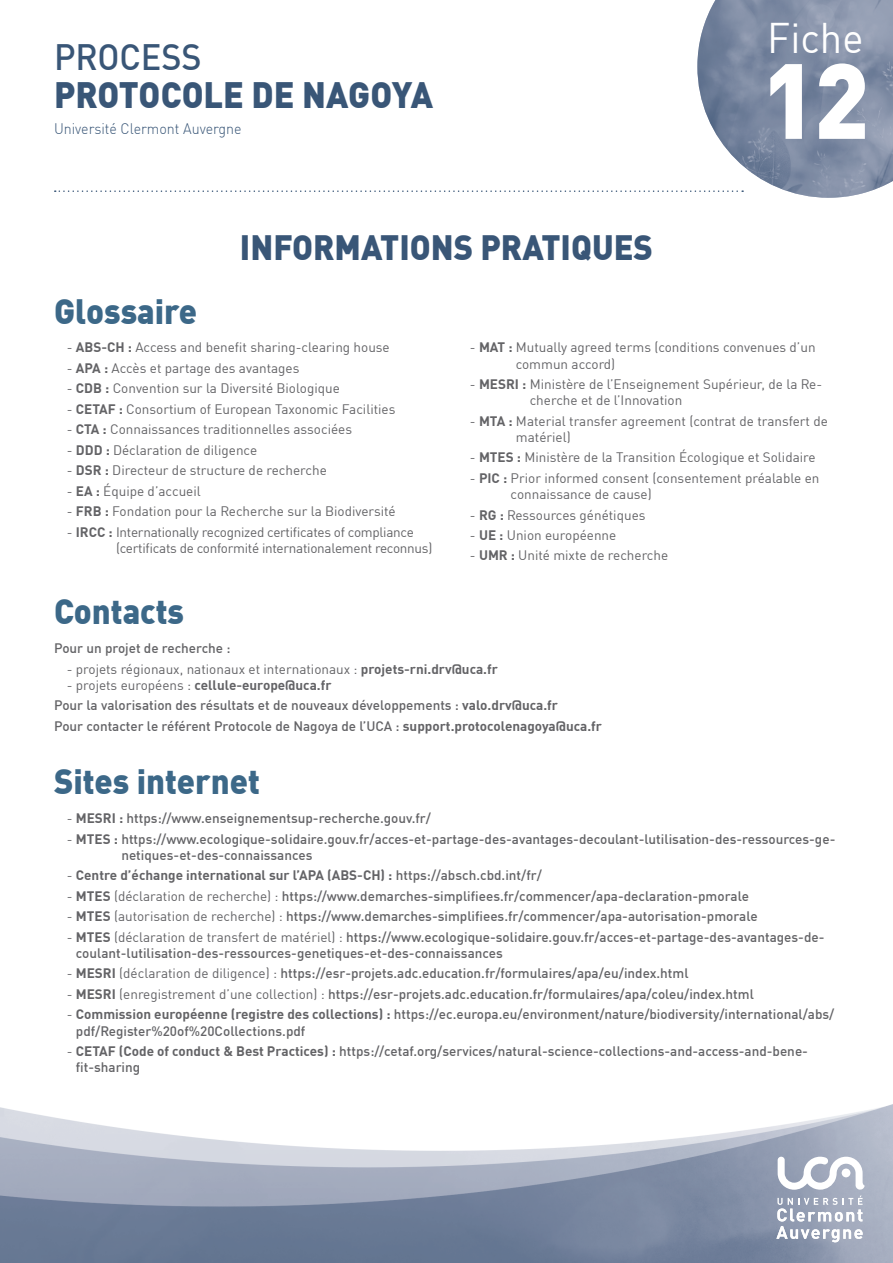
<style>
.page{position:relative;width:893px;height:1263px;background:#fff}
.page>*{position:absolute;margin:0;border:0;box-sizing:border-box;transform-origin:0 0}
.t1{font:900 105px "DIN Offc";color:#fff;scale:.95 1}
.t2{font:42px "DIN Offc";color:#fff;scale:.95 1}
.t3{font:900 36px/37.5px "DIN Offc";color:#395677;scale:.95 1}
.TITRE_PARTIE{font:900 34.5px "DIN Offc";color:#3c6888;scale:.95 1}
.TEXTE_COURANT{font:900 34.5px "DIN Offc";color:#395677;scale:.95 1}
.t4{font:300 15px "DIN Offc";color:#395677;scale:.95 1}
.TEXTE_COURANT-2{font:500 13.5px/16.2px "DIN Offc";color:#636366}
.TEXTE_COURANT-3{font:13.5px/16.2px "DIN Offc";color:#636366}
.TEXTE_COURANT-4{font:700 13.5px "DIN Offc";color:#636366}
.TEXTE_COURANT-5{font:13.5px/16.2px "DIN Offc";letter-spacing:-.02em;color:#636366}
.s1{font-weight:500}
.s2{font-weight:700}
.s3{font-weight:400}
</style>
<div class="page">
<img style="left:0;top:1104px;width:893px;height:159px">
<svg style="left:776px;top:1157px;width:89px;height:85px"></svg>
<svg style="left:55px;top:0;width:838px;height:198px"></svg>
<p class="t3" style="left:54px;top:36px;width:400px"><span class="s1">PROCESS<br></span>PROTOCOLE DE NAGOYA</p>
<p class="t4" style="left:54px;top:119px;width:199px">Université Clermont Auvergne</p>
<p class="TEXTE_COURANT" style="left:240px;top:224px;width:436px">INFORMATIONS PRATIQUES</p>
<p class="t2" style="left:767px;top:12px;width:103px">Fiche</p>
<p class="t1" style="left:761px;top:31px;width:115px">12</p>
<p class="TITRE_PARTIE" style="left:54px;top:288px;width:152px">Glossaire</p>
<p class="TEXTE_COURANT-3" style="left:67px;top:339px;width:325px">- <span class="s2">ABS-CH :</span> Access and benefit sharing-clearing house</p>
<p class="TEXTE_COURANT-3" style="left:67px;top:360px;width:234px">- <span class="s2">APA :</span> Accès et partage des avantages</p>
<p class="TEXTE_COURANT-3" style="left:67px;top:380px;width:275px">- <span class="s2">CDB :</span> Convention sur la Diversité Biologique</p>
<p class="TEXTE_COURANT-3" style="left:67px;top:401px;width:330px">- <span class="s2">CETAF :</span> Consortium of European Taxonomic Facilities</p>
<p class="TEXTE_COURANT-3" style="left:67px;top:421px;width:287px">- <span class="s2">CTA :</span> Connaissances traditionnelles associées</p>
<p class="TEXTE_COURANT-3" style="left:67px;top:441px;width:192px">- <span class="s2">DDD :</span> Déclaration de diligence</p>
<p class="TEXTE_COURANT-3" style="left:67px;top:462px;width:262px">- <span class="s2">DSR :</span> Directeur de structure de recherche</p>
<p class="TEXTE_COURANT-3" style="left:67px;top:482px;width:136px">- <span class="s2">EA :</span> Équipe d’accueil</p>
<p class="TEXTE_COURANT-3" style="left:67px;top:503px;width:330px">- <span class="s2">FRB :</span> Fondation pour la Recherche sur la Biodiversité</p>
<p class="TEXTE_COURANT-5" style="left:116px;top:523px;width:318px;text-indent:-49px">- <span class="s2">IRCC :</span> Internationally recognized certificates of compliance (certificats de conformité internationalement reconnus)</p>
<p class="TEXTE_COURANT-3" style="left:516px;top:339px;width:301px;text-indent:-46px">- <span class="s2">MAT :</span> Mutually agreed terms (conditions convenues d’un commun accord)</p>
<p class="TEXTE_COURANT-3" style="left:530px;top:376px;width:294px;text-indent:-60px">- <span class="s2">MESRI :</span> Ministère de l’Enseignement Supérieur, de la Re&shy;cherche et de l’Innovation</p>
<p class="TEXTE_COURANT-3" style="left:516px;top:413px;width:313px;text-indent:-46px">- <span class="s2">MTA :</span> Material transfer agreement (contrat de transfert de matériel)</p>
<p class="TEXTE_COURANT-3" style="left:470px;top:449px;width:347px">- <span class="s2">MTES :</span> Ministère de la Transition Écologique et Solidaire</p>
<p class="TEXTE_COURANT-3" style="left:511px;top:470px;width:310px;text-indent:-41px">- <span class="s2">PIC :</span> Prior informed consent (consentement préalable en connaissance de cause)</p>
<p class="TEXTE_COURANT-3" style="left:470px;top:506px;width:177px">- <span class="s2">RG :</span> Ressources génétiques</p>
<p class="TEXTE_COURANT-3" style="left:470px;top:527px;width:148px">- <span class="s2">UE :</span> Union européenne</p>
<p class="TEXTE_COURANT-3" style="left:470px;top:547px;width:200px">- <span class="s2">UMR :</span> Unité mixte de recherche</p>
<p class="TITRE_PARTIE" style="left:54px;top:588px;width:138px">Contacts</p>
<p class="TEXTE_COURANT-2" style="left:54px;top:640px;width:178px">Pour un projet de recherche :</p>
<p class="TEXTE_COURANT-3" style="left:67px;top:660px;width:433px">- projets régionaux, nationaux et internationaux : <span class="s2">projets-rni.drv@uca.fr</span></p>
<p class="TEXTE_COURANT-4" style="left:67px;top:676px;width:266px"><span class="s3">- projets européens :</span> cellule-europe@uca.fr</p>
<p class="TEXTE_COURANT-2" style="left:54px;top:697px;width:505px">Pour la valorisation des résultats et de nouveaux développements : <span class="s2">valo.drv@uca.fr</span></p>
<p class="TEXTE_COURANT-2" style="left:54px;top:717px;width:549px">Pour contacter le référent Protocole de Nagoya de l’UCA : <span class="s2">support.protocolenagoya@uca.fr</span></p>
<p class="TITRE_PARTIE" style="left:54px;top:759px;width:218px">Sites internet</p>
<p class="TEXTE_COURANT-2" style="left:67px;top:810px;width:366px"><span class="s3">-</span> <span class="s2">MESRI :</span> https://www.enseignementsup-recherche.gouv.fr/</p>
<p class="TEXTE_COURANT-2" style="left:121px;top:830px;width:716px;text-indent:-55px"><span class="s3">-</span> <span class="s2">MTES :</span> https://www.ecologique-solidaire.gouv.fr/acces-et-partage-des-avantages-decoulant-lutilisation-des-ressources-ge&shy;netiques-et-des-connaissances</p>
<p class="TEXTE_COURANT-4" style="left:67px;top:867px;width:477px"><span class="s3">-</span> Centre d’échange international sur l’APA (ABS-CH) : <span class="s1">https://absch.cbd.int/fr/</span></p>
<p class="TEXTE_COURANT-2" style="left:67px;top:887px;width:684px"><span class="s3">-</span> <span class="s2">MTES</span> <span class="s3">(déclaration de recherche) :</span> https://www.demarches-simplifiees.fr/commencer/apa-declaration-pmorale</p>
<p class="TEXTE_COURANT-2" style="left:67px;top:908px;width:692px"><span class="s3">-</span> <span class="s2">MTES</span> <span class="s3">(autorisation de recherche) :</span> https://www.demarches-simplifiees.fr/commencer/apa-autorisation-pmorale</p>
<p class="TEXTE_COURANT-2" style="left:76px;top:928px;width:750px;text-indent:-9px"><span class="s3">-</span> <span class="s2">MTES</span> <span class="s3">(déclaration de transfert de matériel) :</span> https://www.ecologique-solidaire.gouv.fr/acces-et-partage-des-avantages-de&shy;coulant-lutilisation-des-ressources-genetiques-et-des-connaissances</p>
<p class="TEXTE_COURANT-2" style="left:67px;top:965px;width:623px"><span class="s3">-</span> <span class="s2">MESRI</span> <span class="s3">(déclaration de diligence) :</span> https://esr-projets.adc.education.fr/formulaires/apa/eu/index.html</p>
<p class="TEXTE_COURANT-2" style="left:67px;top:985px;width:689px"><span class="s3">-</span> <span class="s2">MESRI</span> <span class="s3">(enregistrement d’une collection) :</span> https://esr-projets.adc.education.fr/formulaires/apa/coleu/index.html</p>
<p class="TEXTE_COURANT-2" style="left:76px;top:1006px;width:760px;text-indent:-9px"><span class="s3">-</span> <span class="s2">Commission européenne (registre des collections) :</span> https://ec.europa.eu/environment/nature/biodiversity/international/abs/ pdf/Register%20of%20Collections.pdf</p>
<p class="TEXTE_COURANT-2" style="left:76px;top:1042px;width:734px;text-indent:-9px"><span class="s3">-</span> <span class="s2">CETAF (Code of conduct &amp; Best Practices) :</span> https://cetaf.org/services/natural-science-collections-and-access-and-bene&shy;fit-sharing</p>
</div>
